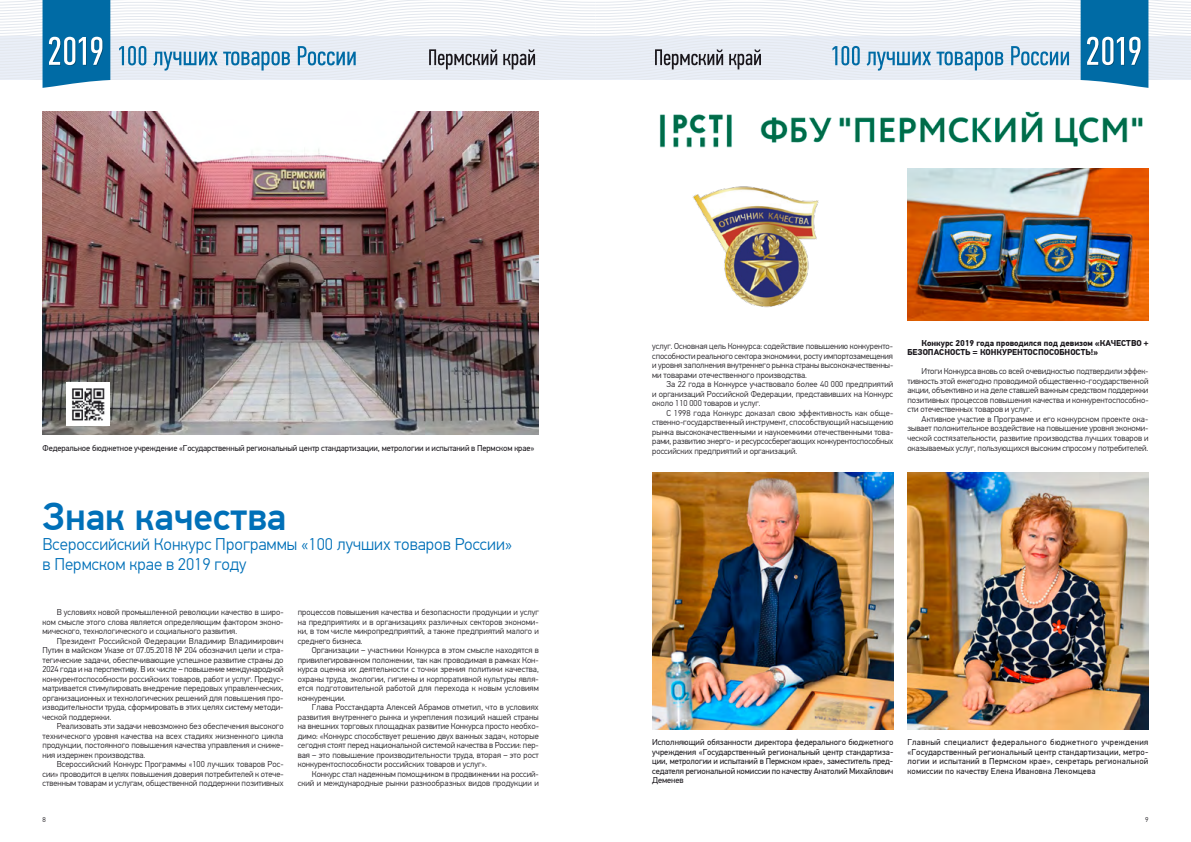
<style>
.page{position:relative;width:1191px;height:842px;background:#fff}
.page>*{position:absolute;margin:0;border:0;box-sizing:border-box;transform-origin:0 0}
.t1{font:500 39px "PF Din Text Pro";color:#0070b8}
.t2{font:300 17px/20px "PF Din Text Pro";color:#0070b8}
.t3{font:300 8.5px/9.5px "PF Din Text Pro";color:#1a171c;text-align:justify}
.t4{font:8.5px/9.5px "PF Din Text Pro";letter-spacing:-.01em;color:#1a171c;text-align:justify}
.t5{font:700 8.5px/9.5px "PF Din Text Pro";color:#1a171c}
.t6{font:300 7px "PF Din Text Pro";color:#1a171c}
</style>
<div class="page">
<svg style="left:0;top:0;width:1191px;height:88px"></svg>
<img style="left:43px;top:112px;width:496px;height:323px">
<img style="left:67px;top:383px;width:42px;height:42px">
<img style="left:652px;top:473px;width:241px;height:256px">
<img style="left:907px;top:473px;width:241px;height:256px">
<img style="left:907px;top:169px;width:241px;height:152px">
<img style="left:693px;top:186px;width:126px;height:122px">
<img style="left:659px;top:111px;width:484px;height:37px">
<p class="t4" style="left:43px;top:443px;width:493px">Федеральное бюджетное учреждение «Государственный региональный центр стандартизации, метрологии и испытаний в Пермском крае»</p>
<h1 class="t1" style="left:43px;top:494px;width:245px">Знак качества</h1>
<h2 class="t2" style="left:43px;top:535px;width:471px">Всероссийский Конкурс Программы «100 лучших товаров России» в Пермском крае в 2019 году</h2>
<p class="t3" style="left:43px;top:608px;width:242px;text-indent:14px">В условиях новой промышленной революции качество в широ&shy;ком смысле этого слова является определяющим фактором эконо&shy;мического, технологического и социального развития.</p>
<p class="t3" style="left:43px;top:636px;width:243px;text-indent:14px">Президент Российской Федерации Владимир Владимирович Путин в майском Указе от 07.05.2018 № 204 обозначил цели и стра&shy;тегические задачи, обеспечивающие успешное развитие страны до 2024 года и на перспективу. В их числе – повышение международной конкурентоспособности российских товаров, работ и услуг. Предус&shy;матривается стимулировать внедрение передовых управленческих, организационных и технологических решений для повышения про&shy;изводительности труда, сформировать в этих целях систему методи&shy;ческой поддержки.</p>
<p class="t3" style="left:43px;top:722px;width:243px;text-indent:14px">Реализовать эти задачи невозможно без обеспечения высокого технического уровня качества на всех стадиях жизненного цикла продукции, постоянного повышения качества управления и сниже&shy;ния издержек производства.</p>
<p class="t3" style="left:43px;top:760px;width:243px;text-indent:14px">Всероссийский Конкурс Программы «100 лучших товаров Рос&shy;сии» проводится в целях повышения доверия потребителей к отече&shy;ственным товарам и услугам, общественной поддержки позитивных</p>
<p class="t3" style="left:298px;top:608px;width:243px">процессов повышения качества и безопасности продукции и услуг на предприятиях и в организациях различных секторов экономи&shy;ки, в том числе микропредприятий, а также предприятий малого и среднего бизнеса.</p>
<p class="t3" style="left:298px;top:646px;width:243px;text-indent:14px">Организации – участники Конкурса в этом смысле находятся в привилегированном положении, так как проводимая в рамках Кон&shy;курса оценка их деятельности с точки зрения политики качества, охраны труда, экологии, гигиены и корпоративной культуры явля&shy;ется подготовительной работой для перехода к новым условиям конкуренции.</p>
<p class="t3" style="left:298px;top:703px;width:243px;text-indent:14px">Глава Росстандарта Алексей Абрамов отметил, что в условиях развития внутреннего рынка и укрепления позиций нашей страны на внешних торговых площадках развитие Конкурса просто необхо&shy;димо: «Конкурс способствует решению двух важных задач, которые сегодня стоят перед национальной системой качества в России: пер&shy;вая – это повышение производительности труда, вторая – это рост конкурентоспособности российских товаров и услуг».</p>
<p class="t3" style="left:298px;top:769px;width:243px;text-align:right">Конкурс стал надежным помощником в продвижении на россий&shy;ский и международные рынки разнообразных видов продукции и</p>
<p class="t3" style="left:652px;top:342px;width:243px">услуг. Основная цель Конкурса: содействие повышению конкуренто&shy;способности реального сектора экономики, росту импортозамещения и уровня заполнения внутреннего рынка страны высококачественны&shy;ми товарами отечественного производства.</p>
<p class="t3" style="left:652px;top:380px;width:243px;text-indent:14px">За 22 года в Конкурсе участвовало более 40 000 предприятий и организаций Российской Федерации, представивших на Конкурс около 110 000 товаров и услуг.</p>
<p class="t3" style="left:652px;top:408px;width:243px;text-indent:14px">С 1998 года Конкурс доказал свою эффективность как обще&shy;ственно-государственный инструмент, способствующий насыщению рынка высококачественными и наукоемкими отечественными това&shy;рами, развитию энерго- и ресурсосберегающих конкурентоспособных российских предприятий и организаций.</p>
<p class="t5" style="left:907px;top:338px;width:242px;text-indent:14px">Конкурс 2019 года проводился под девизом «КАЧЕСТВО +<br>БЕЗОПАСНОСТЬ = КОНКУРЕНТОСПОСОБНОСТЬ!»</p>
<p class="t3" style="left:907px;top:367px;width:243px;text-indent:14px">Итоги Конкурса вновь со всей очевидностью подтвердили эффек&shy;тивность этой ежегодно проводимой общественно-государственной акции, объективно и на деле ставшей важным средством поддержки позитивных процессов повышения качества и конкурентоспособно&shy;сти отечественных товаров и услуг.</p>
<p class="t3" style="left:907px;top:414px;width:242px;text-indent:14px">Активное участие в Программе и его конкурсном проекте ока&shy;зывает положительное воздействие на повышение уровня экономи&shy;ческой состязательности, развитие производства лучших товаров и оказываемых услуг, пользующихся высоким спросом у потребителей.</p>
<p class="t4" style="left:652px;top:737px;width:243px">Исполняющий обязанности директора федерального бюджетного учреждения «Государственный региональный центр стандартиза&shy;ции, метрологии и испытаний в Пермском крае», заместитель пред&shy;седателя региональной комиссии по качеству Анатолий Михайлович Деменев</p>
<p class="t4" style="left:907px;top:737px;width:242px">Главный специалист федерального бюджетного учреждения «Государственный региональный центр стандартизации, метро&shy;логии и испытаний в Пермском крае», секретарь региональной комиссии по качеству Елена Ивановна Лекомцева</p>
<p class="t6" style="left:43px;top:816px;width:5px">8</p>
<p class="t6" style="left:1145px;top:816px;width:5px">9</p>
</div>
